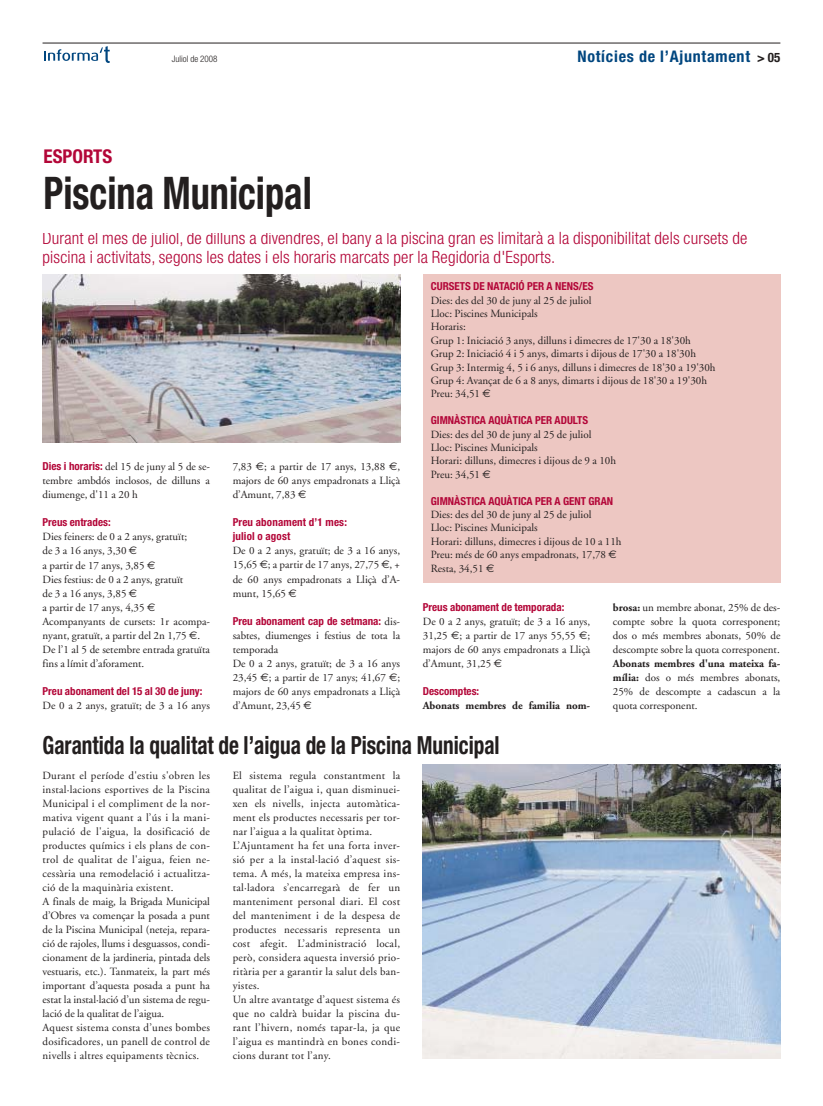
<style>
.page{position:relative;width:823px;height:1106px;background:#fff}
.page>*{position:absolute;margin:0;border:0;box-sizing:border-box;transform-origin:0 0}
.t1{font:700 condensed 45px "Helvetica Neue";color:#231f1f;scale:.85 1}
.t2{font:700 condensed 25px "Helvetica Neue";color:#231f1f;scale:.85 1}
.t3{font:700 condensed 19px "Helvetica Neue";color:#b30638}
.t4{font:300 condensed 17px/18px "Helvetica Neue";letter-spacing:.01em;color:#b30638}
.t5{font:700 condensed 16px "Helvetica Neue";letter-spacing:.05em;color:#00467f}
.t6{font:11px/14px "Adobe Garamond";color:#231f1f;text-align:justify}
.t7{font:11px/14px "Adobe Garamond";letter-spacing:.025em;color:#231f1f}
.t8{font:700 condensed 11px/14px "Helvetica Neue";color:#b30638}
.t9{font:700 11px "Adobe Garamond";color:#231f1f}
.t10{font:300 condensed 9px "Helvetica Neue";color:#231f1f}
.s1{font-size:13px;color:#231f1f}
.s2{font-family:"Helvetica Neue";font-weight:700;font-stretch:condensed;color:#b30638}
.s3{font-family:"Euro Sans"}
.s4{font-family:"Adobe Garamond";font-weight:400;font-stretch:normal;color:#231f1f}
.s5{font-weight:700}
</style>
<div class="page">
<hr style="left:42px;top:43px;width:738px;height:1px;background:#231f1f">
<svg style="left:44px;top:46px;width:66px;height:17px"></svg>
<div style="left:422px;top:274px;width:358px;height:308px;background:#edc7c2"></div>
<img style="left:42px;top:274px;width:358px;height:168px">
<img style="left:422px;top:764px;width:358px;height:294px">
<h3 class="t3" style="left:43px;top:149px;width:70px">ESPORTS</h3>
<p class="t10" style="left:172px;top:55px;width:47px">Juliol de 2008</p>
<h3 class="t5" style="left:577px;top:50px;width:204px">Notícies de l’Ajuntament <span class="s1">&gt; 05</span></h3>
<h1 class="t1" style="left:43px;top:177px;width:317px">Piscina Municipal</h1>
<h3 class="t4" style="left:42px;top:231px;width:706px">Durant el mes de juliol, de dilluns a divendres, el bany a la piscina gran es limitarà a la disponibilitat dels cursets de piscina i activitats, segons les dates i els horaris marcats per la Regidoria d'Esports.</h3>
<p class="t6" style="left:42px;top:461px;width:169px"><span class="s2">Dies i horaris:</span> del 15 de juny al 5 de se&shy;tembre ambdós inclosos, de dilluns a diumenge, d'11 a 20 h</p>
<p class="t8" style="left:42px;top:516px;width:70px">Preus entrades:</p>
<p class="t6" style="left:42px;top:531px;width:169px;text-align:left">Dies feiners: de 0 a 2 anys, gratuït;<br>de 3 a 16 anys, 3,30 <span class="s3">€<br></span>a partir de 17 anys, 3,85 <span class="s3">€<br></span>Dies festius: de 0 a 2 anys, gratuït<br>de 3 a 16 anys, 3,85 <span class="s3">€<br></span>a partir de 17 anys, 4,35 <span class="s3">€<br></span>Acompanyants de cursets: 1r acompa&shy;nyant, gratuït, a partir del 2n 1,75 <span class="s3">€</span>.<br>De l’1 al 5 de setembre entrada gratuïta fins a límit d’aforament.</p>
<p class="t8" style="left:42px;top:684px;width:161px">Preu abonament del 15 al 30 de juny:</p>
<p class="t6" style="left:42px;top:699px;width:169px">De 0 a 2 anys, gratuït; de 3 a 16 anys</p>
<p class="t6" style="left:232px;top:461px;width:169px">7,83 <span class="s3">€</span>; a partir de 17 anys, 13,88 <span class="s3">€</span>, majors de 60 anys empadronats a Lliçà d’Amunt, 7,83 <span class="s3">€</span></p>
<p class="t8" style="left:232px;top:516px;width:116px">Preu abonament d’1 mes: juliol o agost</p>
<p class="t6" style="left:232px;top:545px;width:169px">De 0 a 2 anys, gratuït; de 3 a 16 anys, 15,65 <span class="s3">€</span>; a partir de 17 anys, 27,75 <span class="s3">€</span>, + de 60 anys empadronats a Lliçà d’A&shy;munt, 15,65 <span class="s3">€</span></p>
<p class="t8" style="left:232px;top:614px;width:169px">Preu abonament cap de setmana: <span class="s4">dis-</span></p>
<p class="t6" style="left:232px;top:629px;width:169px;text-align:left">sabtes, diumenges i festius de tota la temporada<br>De 0 a 2 anys, gratuït; de 3 a 16 anys<br>23,45 <span class="s3">€</span>; a partir de 17 anys; 41,67 <span class="s3">€</span>; majors de 60 anys empadronats a Lliçà d’Amunt, 23,45 <span class="s3">€</span></p>
<p class="t8" style="left:430px;top:280px;width:164px">CURSETS DE NATACIÓ PER A NENS/ES</p>
<p class="t6" style="left:430px;top:294px;width:286px;line-height:13.4px;text-align:left">Dies: des del 30 de juny al 25 de juliol<br>Lloc: Piscines Municipals<br>Horaris:<br>Grup 1: Iniciació 3 anys, dilluns i dimecres de 17'30 a 18'30h Grup 2: Iniciació 4 i 5 anys, dimarts i dijous de 17'30 a 18'30h Grup 3: Intermig 4, 5 i 6 anys, dilluns i dimecres de 18'30 a 19'30h Grup 4: Avançat de 6 a 8 anys, dimarts i dijous de 18'30 a 19'30h Preu: 34,51 <span class="s3">€</span></p>
<p class="t8" style="left:430px;top:414px;width:159px">GIMNÀSTICA AQUÀTICA PER ADULTS</p>
<p class="t6" style="left:430px;top:428px;width:187px;line-height:13.4px;text-align:left">Dies: des del 30 de juny al 25 de juliol<br>Lloc: Piscines Municipals<br>Horari: dilluns, dimecres i dijous de 9 a 10h<br>Preu: 34,51 <span class="s3">€</span></p>
<p class="t8" style="left:430px;top:494px;width:184px">GIMNÀSTICA AQUÀTICA PER A GENT GRAN</p>
<p class="t6" style="left:430px;top:509px;width:192px;line-height:13.4px;text-align:left">Dies: des del 30 de juny al 25 de juliol<br>Lloc: Piscines Municipals<br>Horari: dilluns, dimecres i dijous de 10 a 11h<br>Preu: més de 60 anys empadronats, 17,78 <span class="s3">€<br></span>Resta, 34,51 <span class="s3">€</span></p>
<p class="t8" style="left:422px;top:600px;width:143px">Preus abonament de temporada:</p>
<p class="t6" style="left:422px;top:615px;width:169px">De 0 a 2 anys, gratuït; de 3 a 16 anys, 31,25 <span class="s3">€</span>; a partir de 17 anys 55,55 <span class="s3">€</span>; majors de 60 anys empadronats a Lliçà d’Amunt, 31,25 <span class="s3">€</span></p>
<p class="t8" style="left:422px;top:684px;width:58px">Descomptes:</p>
<p class="t9" style="left:422px;top:700px;width:169px">Abonats membres de familia nom-</p>
<p class="t6" style="left:612px;top:601px;width:169px"><span class="s5">brosa:</span> un membre abonat, 25% de des&shy;compte sobre la quota corresponent; dos o més membres abonats, 50% de descompte sobre la quota corresponent.</p>
<p class="t6" style="left:612px;top:657px;width:169px"><span class="s5">Abonats membres d'una mateixa fa&shy;mília:</span> dos o més membres abonats, 25% de descompte a cadascun a la quota corresponent.</p>
<h2 class="t2" style="left:42px;top:736px;width:539px">Garantida la qualitat de l’aigua de la Piscina Municipal</h2>
<p class="t7" style="left:42px;top:769px;width:169px">Durant el període d'estiu s'obren les instal·lacions esportives de la Piscina Municipal i el compliment de la nor&shy;mativa vigent quant a l’ús i la mani&shy;pulació de l'aigua, la dosificació de productes químics i els plans de con&shy;trol de qualitat de l'aigua, feien ne&shy;cessària una remodelació i actualitza&shy;ció de la maquinària existent.<br>A finals de maig, la Brigada Municipal d’Obres va començar la posada a punt de la Piscina Municipal (neteja, repara&shy;ció de rajoles, llums i desguassos, condi&shy;cionament de la jardineria, pintada dels vestuaris, etc.). Tanmateix, la part més important d’aquesta posada a punt ha estat la instal·lació d’un sistema de regu&shy;lació de la qualitat de l’aigua.<br>Aquest sistema consta d’unes bombes dosificadores, un panell de control de nivells i altres equipaments tècnics.</p>
<p class="t7" style="left:232px;top:769px;width:169px">El sistema regula constantment la qualitat de l’aigua i, quan disminuei&shy;xen els nivells, injecta automàtica&shy;ment els productes necessaris per tor&shy;nar l’aigua a la qualitat òptima.<br>L’Ajuntament ha fet una forta inver&shy;sió per a la instal·lació d’aquest sis&shy;tema. A més, la mateixa empresa ins&shy;tal·ladora s’encarregarà de fer un manteniment personal diari. El cost del manteniment i de la despesa de productes necessaris representa un cost afegit. L’administració local, però, considera aquesta inversió prio&shy;ritària per a garantir la salut dels ban&shy;yistes.<br>Un altre avantatge d’aquest sistema és que no caldrà buidar la piscina du&shy;rant l’hivern, només tapar-la, ja que l’aigua es mantindrà en bones condi&shy;cions durant tot l’any.</p>
</div>
